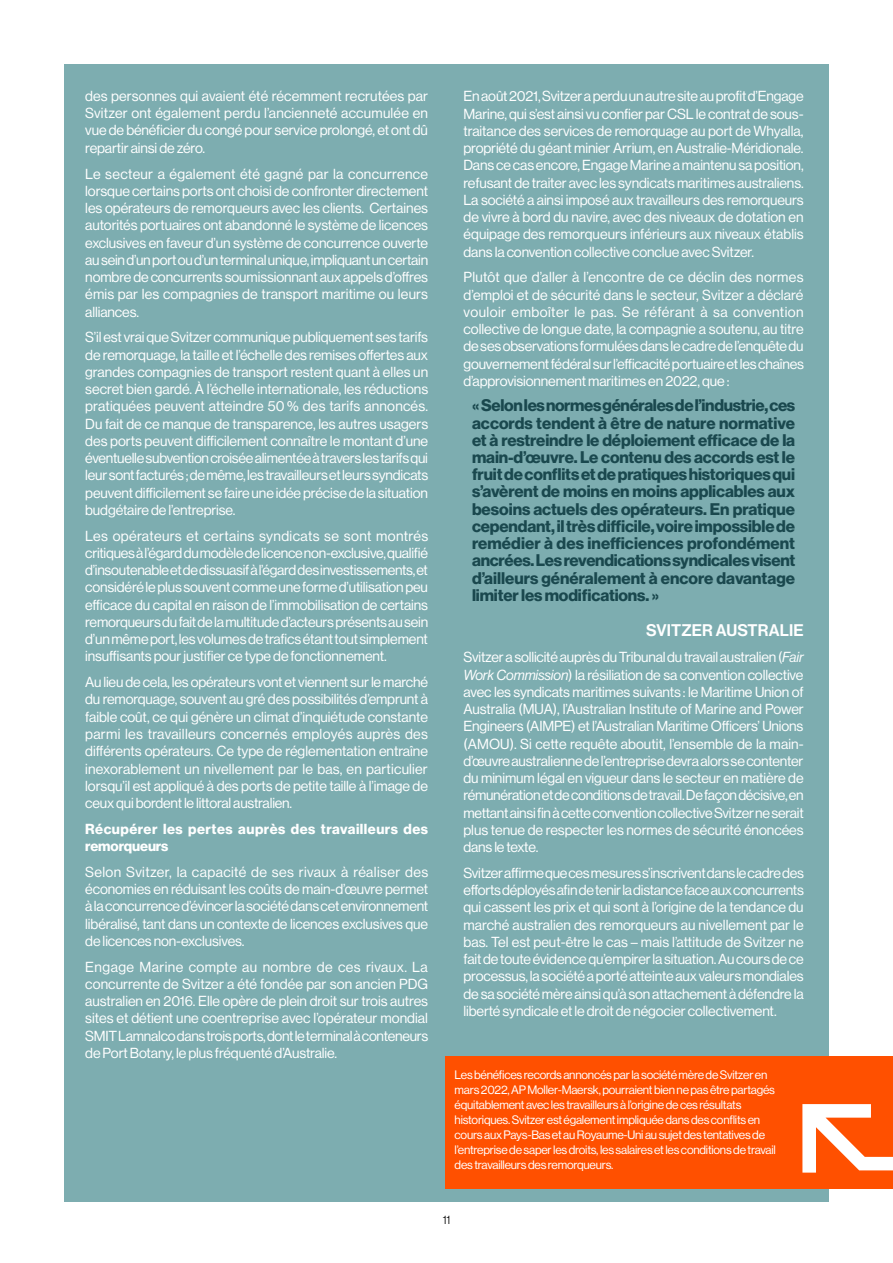
<style>
.page{position:relative;width:893px;height:1263px;background:#fff}
.page>*{position:absolute;margin:0;border:0;box-sizing:border-box;transform-origin:0 0}
.t1{font:16.5px/17.2px "N Haas Grotesk DS Pro 75 Bd";letter-spacing:-.01em;color:#1a484e;text-align:justify}
.t2{font:16.5px "N Haas Grotesk DS Pro 65 Md";letter-spacing:.01em;color:#fff}
.t3{font:14.25px/17.2px "N Haas Grotesk DS Pro 55 Rg";letter-spacing:-.01em;color:#fff;text-align:justify}
.t4{font:14.25px/17.2px "N Haas Grotesk DS Pro 75 Bd";letter-spacing:.035em;color:#fff}
.t5{font:12px/15px "N Haas Grotesk DS Pro 55 Rg";letter-spacing:-.02em;color:#fff}
.t6{font:12px "N Haas Grotesk DS Pro 45 Lt";color:#000}
.s1{font-family:"N Haas Grotesk DS Pro 56 It"}
</style>
<div class="page">
<div style="left:64px;top:64px;width:765px;height:1138px;background:#7dadb0"></div>
<div style="left:446px;top:1056px;width:447px;height:132px;background:#ff5000"></div>
<svg style="left:802px;top:1104px;width:91px;height:68px"></svg>
<p class="t3" style="left:85px;top:87px;width:344px">des personnes qui avaient été récemment recrutées par Svitzer ont également perdu l’ancienneté accumulée en vue de bénéficier du congé pour service prolongé, et ont dû repartir ainsi de zéro.</p>
<p class="t3" style="left:85px;top:165px;width:344px">Le secteur a également été gagné par la concurrence lorsque certains ports ont choisi de confronter directement les opérateurs de remorqueurs avec les clients. Certaines autorités portuaires ont abandonné le système de licences exclusives en faveur d’un système de concurrence ouverte au sein d’un port ou d’un terminal unique, impliquant un certain nombre de concurrents soumissionnant aux appels d’offres émis par les compagnies de transport maritime ou leurs alliances.</p>
<p class="t3" style="left:85px;top:329px;width:344px">S’il est vrai que Svitzer communique publiquement ses tarifs de remorquage, la taille et l’échelle des remises offertes aux grandes compagnies de transport restent quant à elles un secret bien gardé. À l’échelle internationale, les réductions pratiquées peuvent atteindre 50 % des tarifs annoncés.<br>Du fait de ce manque de transparence, les autres usagers des ports peuvent difficilement connaître le montant d’une éventuelle subvention croisée alimentée à travers les tarifs qui leur sont facturés ; de même, les travailleurs et leurs syndicats peuvent difficilement se faire une idée précise de la situation budgétaire de l’entreprise.</p>
<p class="t3" style="left:85px;top:527px;width:344px">Les opérateurs et certains syndicats se sont montrés critiques à l’égard du modèle de licence non-exclusive, qualifié d’insoutenable et de dissuasif à l’égard des investissements, et considéré le plus souvent comme une forme d’utilisation peu efficace du capital en raison de l’immobilisation de certains remorqueurs du fait de la multitude d’acteurs présents au sein d’un même port, les volumes de trafics étant tout simplement insuffisants pour justifier ce type de fonctionnement.</p>
<p class="t3" style="left:85px;top:674px;width:344px">Au lieu de cela, les opérateurs vont et viennent sur le marché du remorquage, souvent au gré des possibilités d’emprunt à faible coût, ce qui génère un climat d’inquiétude constante parmi les travailleurs concernés employés auprès des différents opérateurs. Ce type de réglementation entraîne inexorablement un nivellement par le bas, en particulier lorsqu’il est appliqué à des ports de petite taille à l’image de ceux qui bordent le littoral australien.</p>
<p class="t4" style="left:85px;top:820px;width:344px">Récupérer les pertes auprès des travailleurs des remorqueurs</p>
<p class="t3" style="left:85px;top:863px;width:345px">Selon Svitzer, la capacité de ses rivaux à réaliser des économies en réduisant les coûts de main-d’œuvre permet à la concurrence d’évincer la société dans cet environnement libéralisé, tant dans un contexte de licences exclusives que de licences non-exclusives.</p>
<p class="t3" style="left:85px;top:958px;width:344px">Engage Marine compte au nombre de ces rivaux. La concurrente de Svitzer a été fondée par son ancien PDG australien en 2016. Elle opère de plein droit sur trois autres sites et détient une coentreprise avec l’opérateur mondial SMIT Lamnalco dans trois ports, dont le terminal à conteneurs de Port Botany, le plus fréquenté d’Australie.</p>
<p class="t3" style="left:463px;top:88px;width:342px">En août 2021, Svitzer a perdu un autre site au profit d’Engage Marine, qui s’est ainsi vu confier par CSL le contrat de sous&shy;traitance des services de remorquage au port de Whyalla, propriété du géant minier Arrium, en Australie-Méridionale.<br>Dans ce cas encore, Engage Marine a maintenu sa position, refusant de traiter avec les syndicats maritimes australiens.<br>La société a ainsi imposé aux travailleurs des remorqueurs de vivre à bord du navire, avec des niveaux de dotation en équipage des remorqueurs inférieurs aux niveaux établis dans la convention collective conclue avec Svitzer.</p>
<p class="t3" style="left:463px;top:269px;width:342px">Plutôt que d’aller à l’encontre de ce déclin des normes d’emploi et de sécurité dans le secteur, Svitzer a déclaré vouloir emboîter le pas. Se référant à sa convention collective de longue date, la compagnie a soutenu, au titre de ses observations formulées dans le cadre de l’enquête du gouvernement fédéral sur l’efficacité portuaire et les chaînes d’approvisionnement maritimes en 2022, que :</p>
<p class="t1" style="left:472px;top:397px;width:325px">«Selon les normes générales de l’industrie, ces accords tendent à être de nature normative et à restreindre le déploiement efficace de la main-d’œuvre. Le contenu des accords est le fruit de conflits et de pratiques historiques qui s’avèrent de moins en moins applicables aux besoins actuels des opérateurs. En pratique cependant, il très difficile, voire impossible de remédier à des inefficiences profondément ancrées. Les revendications syndicales visent d’ailleurs généralement à encore davantage limiter les modifications. »</p>
<p class="t2" style="left:646px;top:621px;width:159px">SVITZER AUSTRALIE</p>
<p class="t3" style="left:463px;top:649px;width:342px">Svitzer a sollicité auprès du Tribunal du travail australien (<span class="s1">Fair Work Commission</span>) la résiliation de sa convention collective avec les syndicats maritimes suivants : le Maritime Union of Australia (MUA), l’Australian Institute of Marine and Power Engineers (AIMPE) et l’Australian Maritime Officers’ Unions (AMOU). Si cette requête aboutit, l’ensemble de la main&shy;d’œuvre australienne de l’entreprise devra alors se contenter du minimum légal en vigueur dans le secteur en matière de rémunération et de conditions de travail. De façon décisive, en mettant ainsi fin à cette convention collective Svitzer ne serait plus tenue de respecter les normes de sécurité énoncées dans le texte.</p>
<p class="t3" style="left:463px;top:864px;width:342px">Svitzer affirme que ces mesures s’inscrivent dans le cadre des efforts déployés afin de tenir la distance face aux concurrents qui cassent les prix et qui sont à l’origine de la tendance du marché australien des remorqueurs au nivellement par le bas. Tel est peut-être le cas – mais l’attitude de Svitzer ne fait de toute évidence qu’empirer la situation. Au cours de ce processus, la société a porté atteinte aux valeurs mondiales de sa société mère ainsi qu’à son attachement à défendre la liberté syndicale et le droit de négocier collectivement.</p>
<p class="t5" style="left:455px;top:1067px;width:323px">Les bénéfices records annoncés par la société mère de Svitzer en mars 2022, AP Moller-Maersk, pourraient bien ne pas être partagés équitablement avec les travailleurs à l’origine de ces résultats historiques. Svitzer est également impliquée dans des conflits en cours aux Pays-Bas et au Royaume-Uni au sujet des tentatives de l’entreprise de saper les droits, les salaires et les conditions de travail des travailleurs des remorqueurs.</p>
<p class="t6" style="left:443px;top:1213px;width:9px">11</p>
</div>
